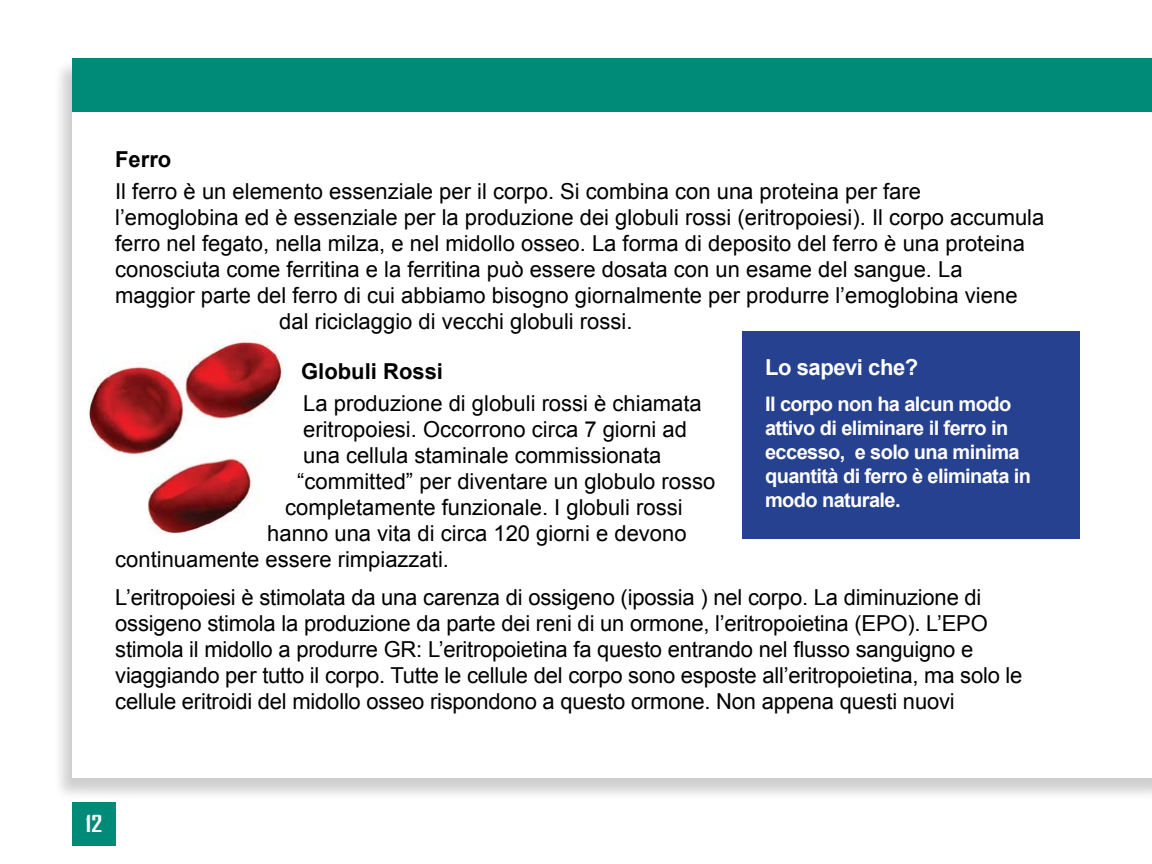
<style>
.page{position:relative;width:1152px;height:864px;background:#fff}
.page>*{position:absolute;margin:0;border:0;box-sizing:border-box;transform-origin:0 0}
.t1{font:700 22.4px "Bureau Agency";color:#fff;scale:1.33 1}
.t2{font:22px/26px "Arial";color:#000}
.t3{font:700 22px "Arial";color:#000}
.t4{font:700 22px "Arial";letter-spacing:-.02em;color:#fff}
.t5{font:700 20px/24px "Arial";letter-spacing:-.03em;color:#fff}
</style>
<div class="page">
<div style="left:53px;top:58px;width:1099px;height:743px;background:#000;opacity:.2"></div>
<div style="left:72px;top:58px;width:1080px;height:720px;background:#fff"></div>
<div style="left:72px;top:58px;width:1080px;height:54px;background:#008b79"></div>
<div style="left:72px;top:802px;width:44px;height:44px;background:#008b79"></div>
<div style="left:742px;top:331px;width:338px;height:208px;background:#26418f"></div>
<img style="left:87px;top:338px;width:196px;height:196px">
<p class="t3" style="left:115px;top:145px;width:58px">Ferro</p>
<p class="t2" style="left:115px;top:179px;width:807px">Il ferro è un elemento essenziale per il corpo. Si combina con una proteina per fare</p>
<p class="t2" style="left:115px;top:205px;width:931px">l’emoglobina ed è essenziale per la produzione dei globuli rossi (eritropoiesi). Il corpo accumula</p>
<p class="t2" style="left:115px;top:231px;width:911px">ferro nel fegato, nella milza, e nel midollo osseo. La forma di deposito del ferro è una proteina</p>
<p class="t2" style="left:115px;top:257px;width:849px">conosciuta come ferritina e la ferritina può essere dosata con un esame del sangue. La</p>
<p class="t2" style="left:115px;top:283px;width:904px">maggior parte del ferro di cui abbiamo bisogno giornalmente per produrre l’emoglobina viene</p>
<p class="t2" style="left:279px;top:309px;width:355px">dal riciclaggio di vecchi globuli rossi.</p>
<p class="t3" style="left:301px;top:357px;width:143px">Globuli Rossi</p>
<p class="t2" style="left:303px;top:391px;width:400px">La produzione di globuli rossi è chiamata</p>
<p class="t2" style="left:303px;top:417px;width:385px">eritropoiesi. Occorrono circa 7 giorni ad</p>
<p class="t2" style="left:303px;top:443px;width:360px">una cellula staminale commissionata</p>
<p class="t2" style="left:297px;top:469px;width:420px">“committed” per diventare un globulo rosso</p>
<p class="t2" style="left:285px;top:495px;width:399px">completamente funzionale. I globuli rossi</p>
<p class="t2" style="left:267px;top:521px;width:421px">hanno una vita di circa 120 giorni e devono</p>
<p class="t2" style="left:115px;top:547px;width:335px">continuamente essere rimpiazzati.</p>
<p class="t2" style="left:115px;top:585px;width:909px">L’eritropoiesi è stimolata da una carenza di ossigeno (ipossia ) nel corpo. La diminuzione di ossigeno stimola la produzione da parte dei reni di un ormone, l’eritropoietina (EPO). L’EPO stimola il midollo a produrre GR: L’eritropoietina fa questo entrando nel flusso sanguigno e viaggiando per tutto il corpo. Tutte le cellule del corpo sono esposte all’eritropoietina, ma solo le cellule eritroidi del midollo osseo rispondono a questo ormone. Non appena questi nuovi</p>
<p class="t4" style="left:765px;top:353px;width:155px">Lo sapevi che?</p>
<p class="t5" style="left:765px;top:393px;width:267px">Il corpo non ha alcun modo attivo di eliminare il ferro in eccesso, e solo una minima quantità di ferro è eliminata in modo naturale.</p>
<p class="t1" style="left:85px;top:811px;width:14px">12</p>
</div>
